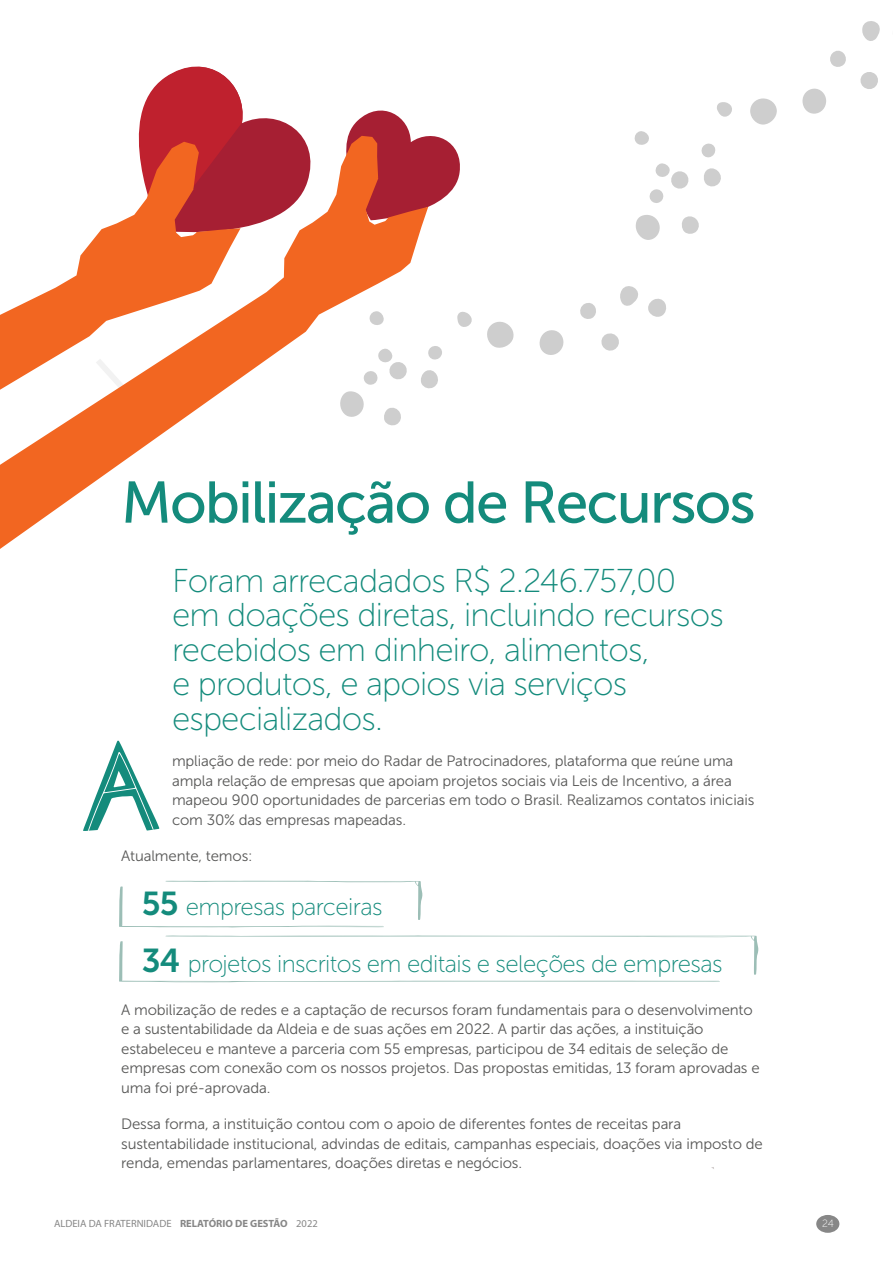
<style>
.page{position:relative;width:893px;height:1263px;background:#fff}
.page>*{position:absolute;margin:0;border:0;box-sizing:border-box;transform-origin:0 0}
.t1{font:58.5px "Museo Sans 500";letter-spacing:-.03em;color:#148b7c}
.t2{font:33px/34.5px "Museo Sans 100";letter-spacing:-.025em;color:#148b7c}
.t3{font:24px "Museo Sans 100";letter-spacing:-.025em;color:#148b7c}
.t4{font:15px/19.5px "Museo Sans 300";letter-spacing:-.01em;color:#575756}
.t5{font:10.5px "Myriad Pro";color:#878787}
.t6{font:10.5px "Museo Sans 100";color:#fff}
.s1{font-family:"Museo Sans 700";font-size:33px}
.s2{font-weight:700}
</style>
<div class="page">
<div style="left:816px;top:1215px;width:23px;height:18px;background:#878787;border-radius:50%"></div>
<svg style="left:83px;top:740px;width:76px;height:91px"></svg>
<svg style="left:119px;top:880px;width:304px;height:48px"></svg>
<svg style="left:119px;top:935px;width:640px;height:47px"></svg>
<svg style="left:138px;top:66px;width:322px;height:142px"></svg>
<svg style="left:0;top:136px;width:428px;height:413px"></svg>
<div style="left:802px;top:88px;width:24px;height:26px;background:#cecece;border-radius:50%"></div>
<div style="left:750px;top:98px;width:27px;height:27px;background:#cecece;border-radius:13px"></div>
<svg style="left:636px;top:215px;width:24px;height:25px"></svg>
<svg style="left:717px;top:102px;width:15px;height:15px"></svg>
<svg style="left:634px;top:131px;width:15px;height:14px"></svg>
<svg style="left:701px;top:143px;width:15px;height:15px"></svg>
<svg style="left:649px;top:163px;width:40px;height:40px"></svg>
<svg style="left:862px;top:21px;width:18px;height:20px"></svg>
<svg style="left:704px;top:168px;width:17px;height:19px"></svg>
<svg style="left:860px;top:72px;width:18px;height:17px"></svg>
<svg style="left:682px;top:216px;width:17px;height:18px"></svg>
<svg style="left:830px;top:50px;width:16px;height:17px"></svg>
<svg style="left:539px;top:330px;width:25px;height:25px"></svg>
<svg style="left:487px;top:321px;width:27px;height:27px"></svg>
<svg style="left:457px;top:312px;width:15px;height:15px"></svg>
<svg style="left:369px;top:311px;width:15px;height:14px"></svg>
<svg style="left:428px;top:346px;width:14px;height:14px"></svg>
<svg style="left:620px;top:286px;width:18px;height:20px"></svg>
<svg style="left:648px;top:298px;width:18px;height:19px"></svg>
<svg style="left:420px;top:369px;width:18px;height:21px"></svg>
<svg style="left:601px;top:333px;width:18px;height:18px"></svg>
<svg style="left:339px;top:348px;width:69px;height:79px"></svg>
<svg style="left:580px;top:303px;width:16px;height:16px"></svg>
<h1 class="t1" style="left:121px;top:470px;width:636px">Mobilização de Recursos</h1>
<h2 class="t2" style="left:172px;top:563px;width:553px">Foram arrecadados R$ 2.246.757,00 em doações diretas, incluindo recursos recebidos em dinheiro, alimentos,<br>e produtos, e apoios via serviços especializados.</h2>
<p class="t4" style="left:172px;top:751px;width:584px">mpliação de rede: por meio do Radar de Patrocinadores, plataforma que reúne uma ampla relação de empresas que apoiam projetos sociais via Leis de Incentivo, a área mapeou 900 oportunidades de parcerias em todo o Brasil. Realizamos contatos iniciais com 30% das empresas mapeadas.</p>
<p class="t4" style="left:121px;top:846px;width:133px">Atualmente, temos:</p>
<h3 class="t3" style="left:142px;top:894px;width:242px"><span class="s1">55</span> empresas parceiras</h3>
<h3 class="t3" style="left:142px;top:951px;width:582px"><span class="s1">34</span> projetos inscritos em editais e seleções de empresas</h3>
<p class="t4" style="left:121px;top:1000px;width:640px">A mobilização de redes e a captação de recursos foram fundamentais para o desenvolvimento e a sustentabilidade da Aldeia e de suas ações em 2022. A partir das ações, a instituição estabeleceu e manteve a parceria com 55 empresas, participou de 34 editais de seleção de empresas com conexão com os nossos projetos. Das propostas emitidas, 13 foram aprovadas e uma foi pré-aprovada.</p>
<p class="t4" style="left:121px;top:1115px;width:643px">Dessa forma, a instituição contou com o apoio de diferentes fontes de receitas para sustentabilidade institucional, advindas de editais, campanhas especiais, doações via imposto de renda, emendas parlamentares, doações diretas e negócios.</p>
<p class="t5" style="left:54px;top:1217px;width:265px">ALDEIA DA FRATERNIDADE <span class="s2">RELATÓRIO DE GESTÃO</span> 2022</p>
<p class="t6" style="left:822px;top:1217px;width:13px">24</p>
</div>
